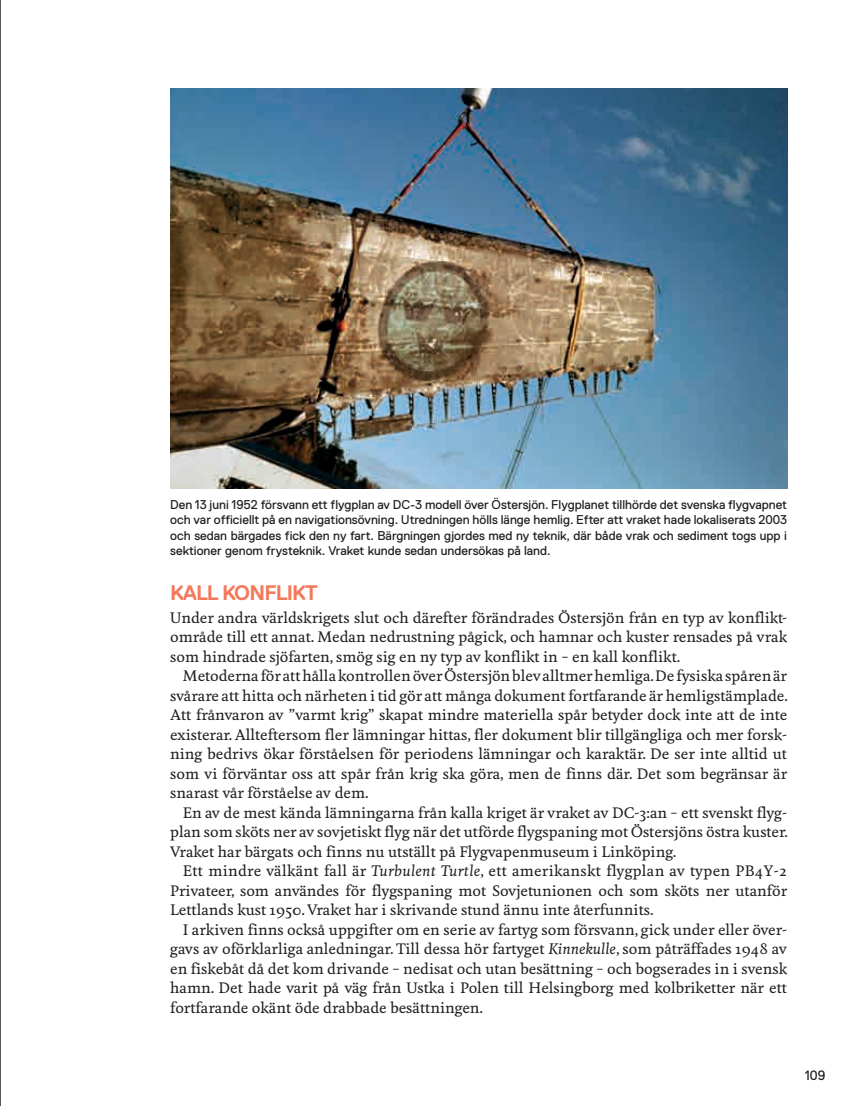
<style>
.page{position:relative;width:851px;height:1106px;background:#fff}
.page>*{position:absolute;margin:0;border:0;box-sizing:border-box;transform-origin:0 0}
.t1{font:700 21px "Replica Std";letter-spacing:-.04em;color:#f3795b}
.t2{font:500 14.25px/19.5px "Feijoa";color:#231f20;text-align:justify}
.t3{font:13.5px "Replica Std";color:#231f20}
.t4{font:12.75px/15.3px "Replica Std";color:#231f20;text-align:justify}
.s1{font-style:italic}
</style>
<div class="page">
<hr style="left:0;top:0;width:1px;height:1106px;background:#231f20">
<img style="left:170px;top:88px;width:617px;height:400px">
<p class="t4" style="left:170px;top:497px;width:618px">Den 13 juni 1952 försvann ett flygplan av DC-3 modell över Östersjön. Flygplanet tillhörde det svenska flygvapnet och var officiellt på en navigationsövning. Utredningen hölls länge hemlig. Efter att vraket hade lokaliserats 2003 och sedan bärgades fick den ny fart. Bärgningen gjordes med ny teknik, där både vrak och sediment togs upp i sektioner genom frysteknik. Vraket kunde sedan undersökas på land.</p>
<h4 class="t1" style="left:170px;top:581px;width:149px">KALL KONFLIKT</h4>
<p class="t2" style="left:170px;top:608px;width:618px">Under andra världskrigets slut och därefter förändrades Östersjön från en typ av konflikt&shy;område till ett annat. Medan nedrustning pågick, och hamnar och kuster rensades på vrak som hindrade sjöfarten, smög sig en ny typ av konflikt in – en kall konflikt.</p>
<p class="t2" style="left:170px;top:666px;width:619px;text-indent:13px">Metoderna för att hålla kontrollen över Östersjön blev alltmer hemliga. De fysiska spåren är svårare att hitta och närheten i tid gör att många dokument fortfarande är hemligstämplade.<br>Att frånvaron av ”varmt krig” skapat mindre materiella spår betyder dock inte att de inte existerar. Allteftersom fler lämningar hittas, fler dokument blir tillgängliga och mer forsk&shy;ning bedrivs ökar förståelsen för periodens lämningar och karaktär. De ser inte alltid ut som vi förväntar oss att spår från krig ska göra, men de finns där. Det som begränsar är snarast vår förståelse av dem.</p>
<p class="t2" style="left:170px;top:803px;width:619px;text-indent:13px">En av de mest kända lämningarna från kalla kriget är vraket av DC-3:an – ett svenskt flyg&shy;plan som sköts ner av sovjetiskt flyg när det utförde flygspaning mot Östersjöns östra kuster.<br>Vraket har bärgats och finns nu utställt på Flygvapenmuseum i Linköping.</p>
<p class="t2" style="left:170px;top:861px;width:618px;text-indent:13px">Ett mindre välkänt fall är <span class="s1">Turbulent Turtle</span>, ett amerikanskt flygplan av typen PB4Y-2<br>Privateer, som användes för flygspaning mot Sovjetunionen och som sköts ner utanför Lettlands kust 1950. Vraket har i skrivande stund ännu inte återfunnits.</p>
<p class="t2" style="left:170px;top:920px;width:618px;text-indent:13px">I arkiven finns också uppgifter om en serie av fartyg som försvann, gick under eller över&shy;gavs av oförklarliga anledningar. Till dessa hör fartyget <span class="s1">Kinnekulle</span>, som påträffades 1948 av en fiskebåt då det kom drivande – nedisat och utan besättning – och bogserades in i svensk hamn. Det hade varit på väg från Ustka i Polen till Helsingborg med kolbriketter när ett fortfarande okänt öde drabbade besättningen.</p>
<p class="t3" style="left:804px;top:1067px;width:22px">109</p>
</div>
